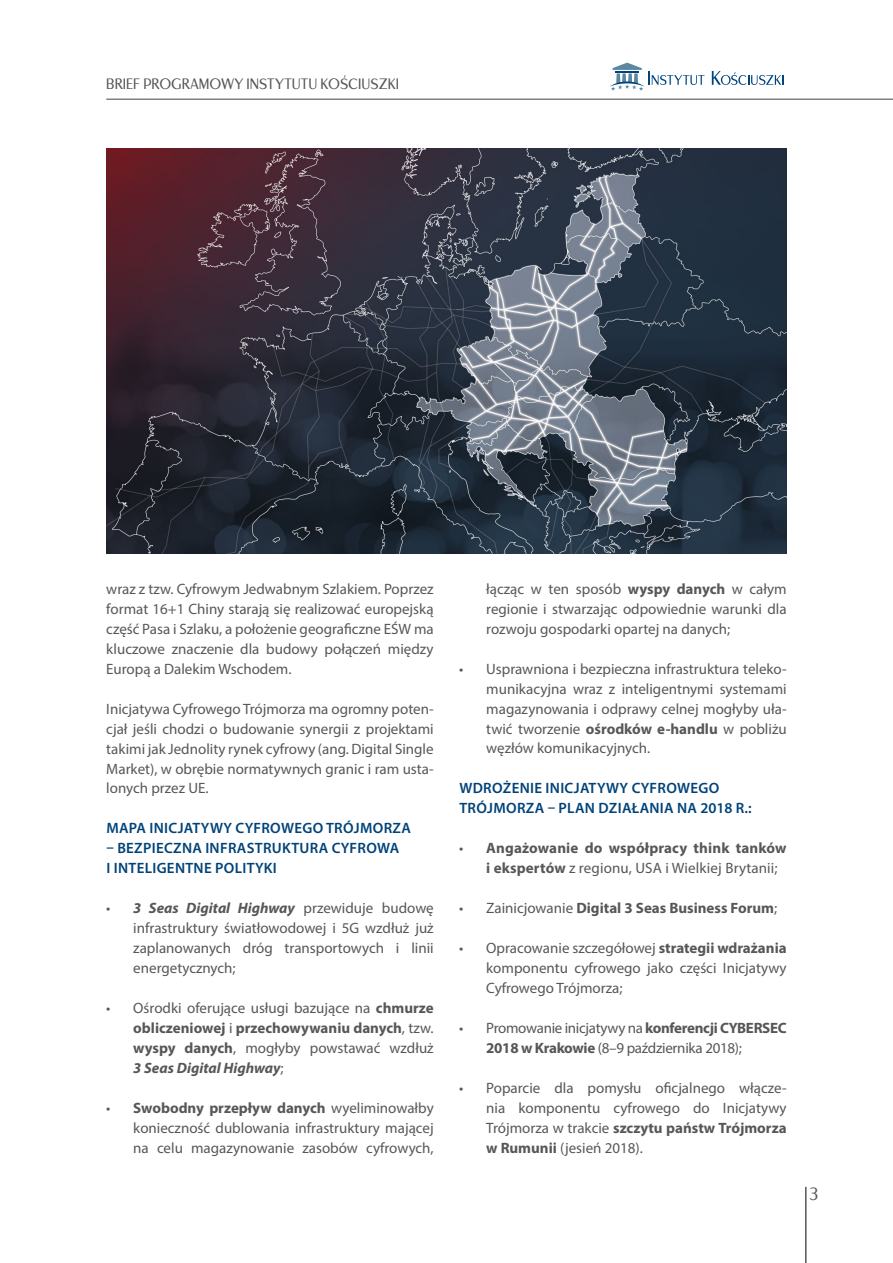
<style>
.page{position:relative;width:893px;height:1263px;background:#fff}
.page>*{position:absolute;margin:0;border:0;box-sizing:border-box;transform-origin:0 0}
.t1{font:18px "Euro Sans Pro";color:#575756}
.t2{font:15px/20px "Myriad Pro";color:#575756;text-align:justify}
.t3{font:600 15px/20px "Myriad Pro";letter-spacing:.02em;color:#004379}
.t4{font:700 15px/20px "Myriad Pro";letter-spacing:.005em;color:#575756}
.t5{font:15px/20px "Myriad Pro";letter-spacing:-.02em;color:#575756}
.t6{font:15px "Euro Sans Pro";color:#575756}
.s1{font-weight:700;font-style:italic}
.s2{font-weight:700}
.s3{font-weight:400}
</style>
<div class="page">
<hr style="left:106px;top:99px;width:787px;height:1px;background:#575756">
<hr style="left:805px;top:1187px;width:1px;height:76px;background:#575756">
<svg style="left:712px;top:71px;width:72px;height:14px"></svg>
<svg style="left:610px;top:63px;width:94px;height:28px"></svg>
<img style="left:106px;top:149px;width:681px;height:405px">
<p class="t6" style="left:106px;top:75px;width:294px">BRIEF PROGRAMOWY INSTYTUTU KOŚCIUSZKI</p>
<p class="t2" style="left:106px;top:578px;width:329px">wraz z tzw. Cyfrowym Jedwabnym Szlakiem. Poprzez format 16+1 Chiny starają się realizować europejską część Pasa i Szlaku, a położenie geograficzne EŚW ma kluczowe znaczenie dla budowy połączeń między Europą a Dalekim Wschodem.</p>
<p class="t2" style="left:106px;top:698px;width:329px">Inicjatywa Cyfrowego Trójmorza ma ogromny poten&shy;cjał jeśli chodzi o budowanie synergii z projektami takimi jak Jednolity rynek cyfrowy (ang. Digital Single Market), w obrębie normatywnych granic i ram usta&shy;lonych przez UE.</p>
<p class="t3" style="left:106px;top:818px;width:306px">MAPA INICJATYWY CYFROWEGO TRÓJMORZA</p>
<p class="t3" style="left:106px;top:838px;width:294px">– BEZPIECZNA INFRASTRUKTURA CYFROWA<br>I INTELIGENTNE POLITYKI</p>
<p class="t2" style="left:133px;top:898px;width:302px;text-indent:-27px">• <span class="s1">3 Seas Digital Highway</span> przewiduje budowę infrastruktury światłowodowej i 5G wzdłuż już zaplanowanych dróg transportowych i linii energetycznych;</p>
<p class="t2" style="left:133px;top:998px;width:302px;text-indent:-27px">• Ośrodki oferujące usługi bazujące na <span class="s2">chmurze obliczeniowej</span> i <span class="s2">przechowywaniu danych</span>, tzw. <span class="s2">wyspy danych</span>, mogłyby powstawać wzdłuż <span class="s1">3 Seas Digital Highway</span>;</p>
<p class="t2" style="left:133px;top:1098px;width:302px;text-indent:-27px">• <span class="s2">Swobodny przepływ danych</span> wyeliminowałby konieczność dublowania infrastruktury mającej na celu magazynowanie zasobów cyfrowych,</p>
<p class="t2" style="left:486px;top:578px;width:302px">łącząc w ten sposób <span class="s2">wyspy danych</span> w całym regionie i stwarzając odpowiednie warunki dla rozwoju gospodarki opartej na danych;</p>
<p class="t2" style="left:486px;top:658px;width:302px;text-indent:-27px">• Usprawniona i bezpieczna infrastruktura teleko&shy;munikacyjna wraz z inteligentnymi systemami magazynowania i odprawy celnej mogłyby uła&shy;twić tworzenie <span class="s2">ośrodków e-handlu</span> w pobliżu węzłów komunikacyjnych.</p>
<p class="t3" style="left:459px;top:778px;width:294px">WDROŻENIE INICJATYWY CYFROWEGO<br>TRÓJMORZA – PLAN DZIAŁANIA NA 2018 R.:</p>
<p class="t4" style="left:486px;top:838px;width:302px;text-indent:-27px"><span class="s3">•</span> Angażowanie do współpracy think tanków i ekspertów <span class="s3">z regionu, USA i Wielkiej Brytanii;</span></p>
<p class="t4" style="left:459px;top:898px;width:319px"><span class="s3">• Zainicjowanie</span> Digital 3 Seas Business Forum<span class="s3">;</span></p>
<p class="t2" style="left:486px;top:938px;width:302px;text-indent:-27px">• Opracowanie szczegółowej <span class="s2">strategii wdrażania </span>komponentu cyfrowego jako części Inicjatywy Cyfrowego Trójmorza;</p>
<p class="t5" style="left:486px;top:1018px;width:302px;text-indent:-27px">• Promowanie inicjatywy na <span class="s2">konferencji CYBERSEC<br>2018 w Krakowie</span> (8–9 października 2018);</p>
<p class="t2" style="left:486px;top:1078px;width:302px;text-indent:-27px">• Poparcie dla pomysłu oficjalnego włącze&shy;nia komponentu cyfrowego do Inicjatywy Trójmorza w trakcie <span class="s2">szczytu państw Trójmorza w Rumunii</span> (jesień 2018).</p>
<p class="t1" style="left:809px;top:1184px;width:11px">3</p>
</div>
